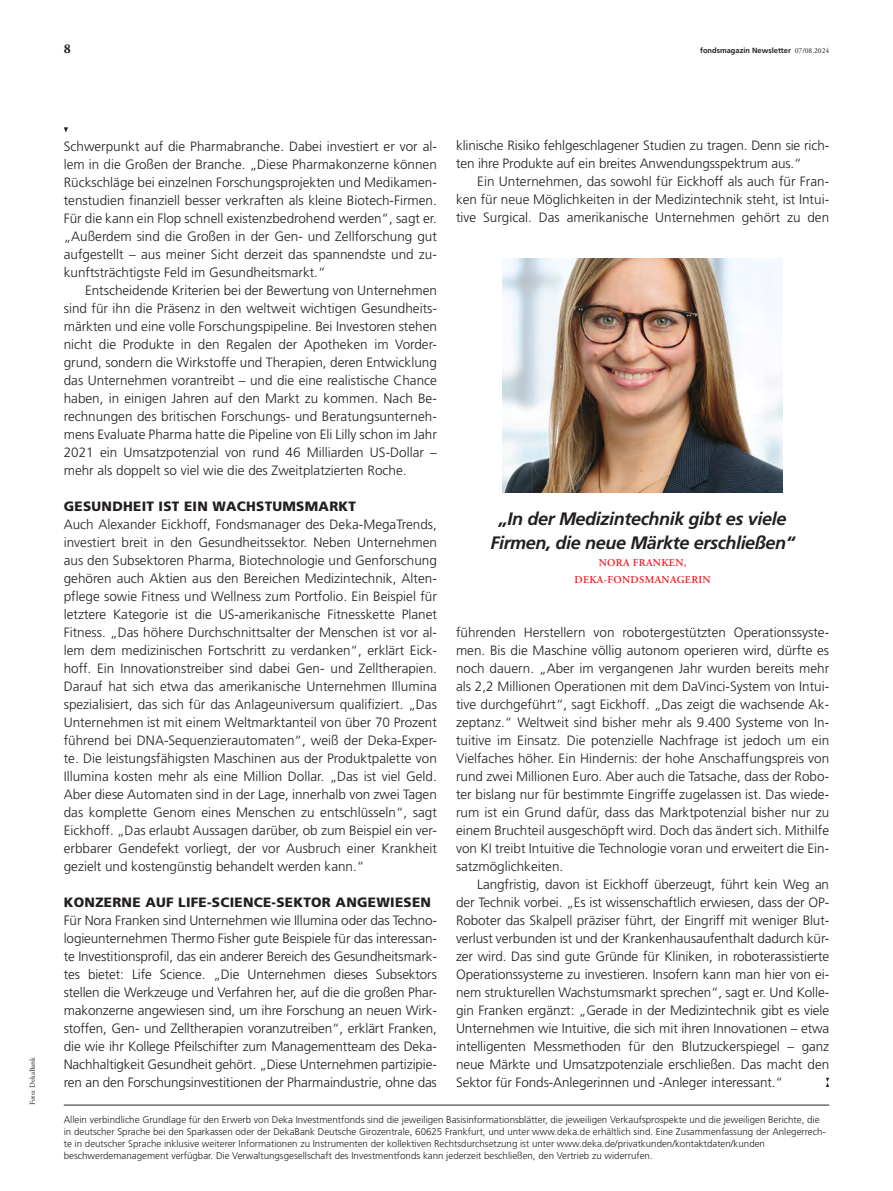
<style>
.page{position:relative;width:893px;height:1191px;background:#fff}
.page>*{position:absolute;margin:0;border:0;box-sizing:border-box;transform-origin:0 0}
.foma_2023_-_Folgefoto_Zitat{font:italic 700 18px/24px "Deka Frutiger Mac";letter-spacing:-.02em;color:#231f20;text-align:center}
.foma_2023_-_Fließtext_mit_Einzug{font:300 13.5px/18px "Deka Frutiger Mac";color:#231f20;text-align:justify}
.foma_2023_-_Fließtext{font:300 13.5px/18px "Deka Frutiger Mac";letter-spacing:-.01em;color:#231f20;text-align:justify}
.foma_2023_-_Zwischentitel{font:900 13.5px "Deka Frutiger Mac";letter-spacing:.02em;color:#231f20}
.t1{font:700 13.5px "Deka A Garamond Mac";color:#231f20}
.foma_2023_-_Folgefoto_Zitat-2{font:10.5px/17.2px "Deka A Garamond Mac Sembd";letter-spacing:.03em;color:#ee1d23;text-align:center}
.t2{font:300 9.75px/12px "Deka Frutiger Mac";color:#231f20}
.t3{font:700 7.5px "Deka Frutiger Mac";color:#231f20}
.foma_2023_-_Bildnachweis___Credits{font:7.5px "Deka A Garamond Mac";letter-spacing:-.005em;color:#231f20}
.s1{font-family:"Deka A Garamond Mac";font-weight:400}
</style>
<div class="page">
<hr style="left:64px;top:1104px;width:765px;height:1px;background:#231f20">
<svg style="left:826px;top:1077px;width:3px;height:10px"></svg>
<svg style="left:64px;top:127px;width:4px;height:6px"></svg>
<img style="left:502px;top:259px;width:281px;height:233px">
<p class="t1" style="left:64px;top:41px;width:9px">8</p>
<p class="t3" style="left:700px;top:46px;width:131px">fondsmagazin Newsletter <span class="s1">07/08.2024</span></p>
<p class="foma_2023_-_Bildnachweis___Credits" style="left:28px;top:1105px;width:49px;rotate:-90deg">Foto: DekaBank</p>
<p class="foma_2023_-_Fließtext_mit_Einzug" style="left:64px;top:137px;width:375px">Schwerpunkt auf die Pharmabranche. Dabei investiert er vor al&shy;lem in die Großen der Branche. „Diese Pharmakonzerne können Rückschläge bei einzelnen Forschungsprojekten und Medikamen&shy;tenstudien finanziell besser verkraften als kleine Biotech-Firmen.<br>Für die kann ein Flop schnell existenzbedrohend werden“, sagt er. „Außerdem sind die Großen in der Gen- und Zellforschung gut aufgestellt – aus meiner Sicht derzeit das spannendste und zu&shy;kunftsträchtigste Feld im Gesundheitsmarkt.“</p>
<p class="foma_2023_-_Fließtext_mit_Einzug" style="left:64px;top:281px;width:375px;text-indent:21px">Entscheidende Kriterien bei der Bewertung von Unternehmen sind für ihn die Präsenz in den weltweit wichtigen Gesundheits&shy;märkten und eine volle Forschungspipeline. Bei Investoren stehen nicht die Produkte in den Regalen der Apotheken im Vorder&shy;grund, sondern die Wirkstoffe und Therapien, deren Entwicklung das Unternehmen vorantreibt – und die eine realistische Chance haben, in einigen Jahren auf den Markt zu kommen. Nach Be&shy;rechnungen des britischen Forschungs- und Beratungsunterneh&shy;mens Evaluate Pharma hatte die Pipeline von Eli Lilly schon im Jahr 2021 ein Umsatzpotenzial von rund 46 Milliarden US-Dollar – mehr als doppelt so viel wie die des Zweitplatzierten Roche.</p>
<p class="foma_2023_-_Zwischentitel" style="left:64px;top:499px;width:294px">GESUNDHEIT IST EIN WACHSTUMSMARKT</p>
<p class="foma_2023_-_Fließtext" style="left:64px;top:515px;width:375px">Auch Alexander Eickhoff, Fondsmanager des Deka-MegaTrends, investiert breit in den Gesundheitssektor. Neben Unternehmen aus den Subsektoren Pharma, Biotechnologie und Genforschung gehören auch Aktien aus den Bereichen Medizintechnik, Alten&shy;pflege sowie Fitness und Wellness zum Portfolio. Ein Beispiel für letztere Kategorie ist die US-amerikanische Fitnesskette Planet Fitness. „Das höhere Durchschnittsalter der Menschen ist vor al&shy;lem dem medizinischen Fortschritt zu verdanken“, erklärt Eick&shy;hoff. Ein Innovationstreiber sind dabei Gen- und Zelltherapien.<br>Darauf hat sich etwa das amerikanische Unternehmen Illumina spezialisiert, das sich für das Anlageuniversum qualifiziert. „Das Unternehmen ist mit einem Weltmarktanteil von über 70 Prozent führend bei DNA-Sequenzierautomaten“, weiß der Deka-Exper&shy;te. Die leistungsfähigsten Maschinen aus der Produktpalette von Illumina kosten mehr als eine Million Dollar. „Das ist viel Geld.<br>Aber diese Automaten sind in der Lage, innerhalb von zwei Tagen das komplette Genom eines Menschen zu entschlüsseln“, sagt Eickhoff. „Das erlaubt Aussagen darüber, ob zum Beispiel ein ver&shy;erbbarer Gendefekt vorliegt, der vor Ausbruch einer Krankheit gezielt und kostengünstig behandelt werden kann.“</p>
<p class="foma_2023_-_Zwischentitel" style="left:64px;top:894px;width:369px">KONZERNE AUF LIFE-SCIENCE-SEKTOR ANGEWIESEN</p>
<p class="foma_2023_-_Fließtext" style="left:64px;top:911px;width:375px">Für Nora Franken sind Unternehmen wie Illumina oder das Techno&shy;logieunternehmen Thermo Fisher gute Beispiele für das interessan&shy;te Investitionsprofil, das ein anderer Bereich des Gesundheitsmark&shy;tes bietet: Life Science. „Die Unternehmen dieses Subsektors stellen die Werkzeuge und Verfahren her, auf die die großen Phar&shy;makonzerne angewiesen sind, um ihre Forschung an neuen Wirk&shy;stoffen, Gen- und Zelltherapien voranzutreiben“, erklärt Franken, die wie ihr Kollege Pfeilschifter zum Managementteam des Deka-Nachhaltigkeit Gesundheit gehört. „Diese Unternehmen partizipie&shy;ren an den Forschungsinvestitionen der Pharmaindustrie, ohne das</p>
<p class="foma_2023_-_Fließtext" style="left:456px;top:137px;width:375px">klinische Risiko fehlgeschlagener Studien zu tragen. Denn sie rich&shy;ten ihre Produkte auf ein breites Anwendungsspektrum aus.“</p>
<p class="foma_2023_-_Fließtext_mit_Einzug" style="left:456px;top:173px;width:375px;text-indent:21px">Ein Unternehmen, das sowohl für Eickhoff als auch für Fran&shy;ken für neue Möglichkeiten in der Medizintechnik steht, ist Intui&shy;tive Surgical. Das amerikanische Unternehmen gehört zu den</p>
<p class="foma_2023_-_Folgefoto_Zitat" style="left:490px;top:507px;width:306px">„In der Medizintechnik gibt es viele<br>Firmen, die neue Märkte erschließen“</p>
<p class="foma_2023_-_Folgefoto_Zitat-2" style="left:574px;top:554px;width:138px">NORA FRANKEN,<br>DEKA-FONDSMANAGERIN</p>
<p class="foma_2023_-_Fließtext_mit_Einzug" style="left:456px;top:623px;width:375px">führenden Herstellern von robotergestützten Operationssyste&shy;men. Bis die Maschine völlig autonom operieren wird, dürfte es noch dauern. „Aber im vergangenen Jahr wurden bereits mehr als 2,2 Millionen Operationen mit dem DaVinci-System von Intui&shy;tive durchgeführt“, sagt Eickhoff. „Das zeigt die wachsende Ak&shy;zeptanz.“ Weltweit sind bisher mehr als 9.400 Systeme von In&shy;tuitive im Einsatz. Die potenzielle Nachfrage ist jedoch um ein Vielfaches höher. Ein Hindernis: der hohe Anschaffungspreis von rund zwei Millionen Euro. Aber auch die Tatsache, dass der Robo&shy;ter bislang nur für bestimmte Eingriffe zugelassen ist. Das wiede&shy;rum ist ein Grund dafür, dass das Marktpotenzial bisher nur zu einem Bruchteil ausgeschöpft wird. Doch das ändert sich. Mithilfe von KI treibt Intuitive die Technologie voran und erweitert die Ein&shy;satzmöglichkeiten.</p>
<p class="foma_2023_-_Fließtext_mit_Einzug" style="left:456px;top:875px;width:375px;text-indent:21px">Langfristig, davon ist Eickhoff überzeugt, führt kein Weg an der Technik vorbei. „Es ist wissenschaftlich erwiesen, dass der OP-Roboter das Skalpell präziser führt, der Eingriff mit weniger Blut&shy;verlust verbunden ist und der Krankenhausaufenthalt dadurch kür&shy;zer wird. Das sind gute Gründe für Kliniken, in roboterassistierte Operationssysteme zu investieren. Insofern kann man hier von ei&shy;nem strukturellen Wachstumsmarkt sprechen“, sagt er. Und Kolle&shy;gin Franken ergänzt: „Gerade in der Medizintechnik gibt es viele Unternehmen wie Intuitive, die sich mit ihren Innovationen – etwa intelligenten Messmethoden für den Blutzuckerspiegel – ganz neue Märkte und Umsatzpotenziale erschließen. Das macht den Sektor für Fonds-Anlegerinnen und -Anleger interessant.“</p>
<p class="t2" style="left:64px;top:1113px;width:763px">Allein verbindliche Grundlage für den Erwerb von Deka Investmentfonds sind die jeweiligen Basisinformationsblätter, die jeweiligen Verkaufsprospekte und die jeweiligen Berichte, die in deutscher Sprache bei den Sparkassen oder der DekaBank Deutsche Girozentrale, 60625 Frankfurt, und unter www.deka.de erhältlich sind. Eine Zusammenfassung der Anlegerrech&shy;te in deutscher Sprache inklusive weiterer Informationen zu Instrumenten der kollektiven Rechtsdurchsetzung ist unter www.deka.de/privatkunden/kontaktdaten/kunden beschwerdemanagement verfügbar. Die Verwaltungsgesellschaft des Investmentfonds kann jederzeit beschließen, den Vertrieb zu widerrufen.</p>
</div>
